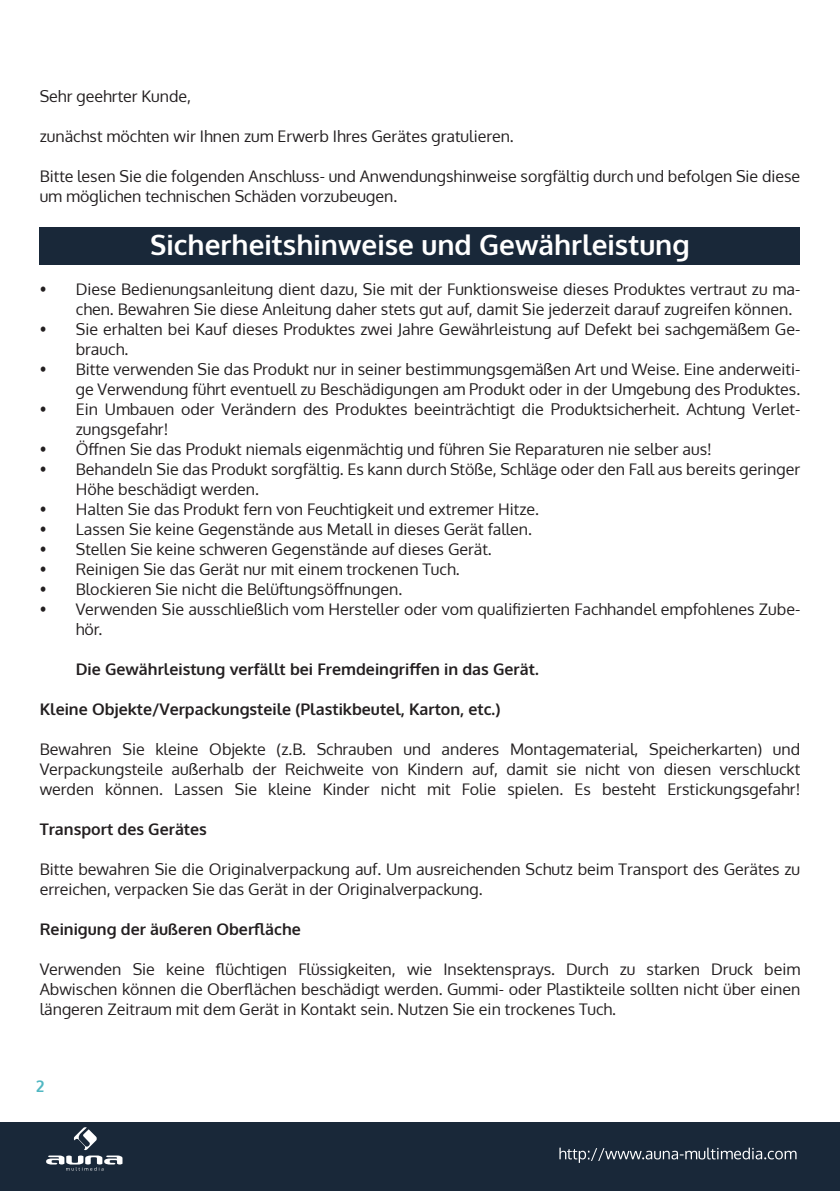
<style>
.page{position:relative;width:840px;height:1191px;background:#fff}
.page>*{position:absolute;margin:0;border:0;box-sizing:border-box;transform-origin:0 0}
.t1{font:700 28px "Oxygen";color:#fff}
.t2{font:16px/20px "Oxygen";color:#231f20}
.t3{font:700 16px "Oxygen";color:#231f20}
.t4{font:700 16px "Oxygen";color:#50b7c2}
</style>
<div class="page">
<div style="left:0;top:1123px;width:839px;height:68px;background:#192839"></div>
<svg style="left:559px;top:1147px;width:237px;height:15px"></svg>
<svg style="left:46px;top:1127px;width:76px;height:43px"></svg>
<div style="left:40px;top:227px;width:759px;height:37px;background:#192839"></div>
<p class="t2" style="left:40px;top:86px;width:153px">Sehr geehrter Kunde,</p>
<p class="t2" style="left:40px;top:126px;width:475px">zunächst möchten wir Ihnen zum Erwerb Ihres Gerätes gratulieren.</p>
<p class="t2" style="left:40px;top:166px;width:761px">Bitte lesen Sie die folgenden Anschluss- und Anwendungshinweise sorgfältig durch und befolgen Sie diese um möglichen technischen Schäden vorzubeugen.</p>
<h1 class="t1" style="left:150px;top:227px;width:541px">Sicherheitshinweise und Gewährleistung</h1>
<p class="t2" style="left:76px;top:279px;width:725px;text-indent:-36px">• Diese Bedienungsanleitung dient dazu, Sie mit der Funktionsweise dieses Produktes vertraut zu ma&shy;chen. Bewahren Sie diese Anleitung daher stets gut auf, damit Sie jederzeit darauf zugreifen können.</p>
<p class="t2" style="left:76px;top:319px;width:725px;text-indent:-36px">• Sie erhalten bei Kauf dieses Produktes zwei Jahre Gewährleistung auf Defekt bei sachgemäßem Ge&shy;brauch.</p>
<p class="t2" style="left:40px;top:359px;width:761px;text-align:right">• Bitte verwenden Sie das Produkt nur in seiner bestimmungsgemäßen Art und Weise. Eine anderweiti&shy;ge Verwendung führt eventuell zu Beschädigungen am Produkt oder in der Umgebung des Produktes.</p>
<p class="t2" style="left:76px;top:399px;width:725px;text-indent:-36px">• Ein Umbauen oder Verändern des Produktes beeinträchtigt die Produktsicherheit. Achtung Verlet&shy;zungsgefahr!</p>
<p class="t2" style="left:40px;top:439px;width:673px">• Öffnen Sie das Produkt niemals eigenmächtig und führen Sie Reparaturen nie selber aus!</p>
<p class="t2" style="left:76px;top:459px;width:725px;text-indent:-36px">• Behandeln Sie das Produkt sorgfältig. Es kann durch Stöße, Schläge oder den Fall aus bereits geringer<br>Höhe beschädigt werden.</p>
<p class="t2" style="left:40px;top:499px;width:500px">• Halten Sie das Produkt fern von Feuchtigkeit und extremer Hitze.</p>
<p class="t2" style="left:40px;top:519px;width:493px">• Lassen Sie keine Gegenstände aus Metall in dieses Gerät fallen.</p>
<p class="t2" style="left:40px;top:539px;width:453px">• Stellen Sie keine schweren Gegenstände auf dieses Gerät.</p>
<p class="t2" style="left:40px;top:559px;width:421px">• Reinigen Sie das Gerät nur mit einem trockenen Tuch.</p>
<p class="t2" style="left:40px;top:579px;width:364px">• Blockieren Sie nicht die Belüftungsöffnungen.</p>
<p class="t2" style="left:76px;top:599px;width:725px;text-indent:-36px">• Verwenden Sie ausschließlich vom Hersteller oder vom qualifizierten Fachhandel empfohlenes Zube&shy;hör.</p>
<p class="t3" style="left:76px;top:659px;width:464px">Die Gewährleistung verfällt bei Fremdeingriffen in das Gerät.</p>
<p class="t3" style="left:40px;top:699px;width:462px">Kleine Objekte/Verpackungsteile (Plastikbeutel, Karton, etc.)</p>
<p class="t2" style="left:40px;top:739px;width:761px;text-align:justify">Bewahren Sie kleine Objekte (z.B. Schrauben und anderes Montagematerial, Speicherkarten) und Verpackungsteile außerhalb der Reichweite von Kindern auf, damit sie nicht von diesen verschluckt werden können. Lassen Sie kleine Kinder nicht mit Folie spielen. Es besteht Erstickungsgefahr!</p>
<p class="t3" style="left:40px;top:819px;width:169px">Transport des Gerätes</p>
<p class="t2" style="left:40px;top:859px;width:761px">Bitte bewahren Sie die Originalverpackung auf. Um ausreichenden Schutz beim Transport des Gerätes zu erreichen, verpacken Sie das Gerät in der Originalverpackung.</p>
<p class="t3" style="left:40px;top:919px;width:262px">Reinigung der äußeren Oberfläche</p>
<p class="t2" style="left:40px;top:959px;width:761px;text-align:justify">Verwenden Sie keine flüchtigen Flüssigkeiten, wie Insektensprays. Durch zu starken Druck beim Abwischen können die Oberflächen beschädigt werden. Gummi- oder Plastikteile sollten nicht über einen längeren Zeitraum mit dem Gerät in Kontakt sein. Nutzen Sie ein trockenes Tuch.</p>
<p class="t4" style="left:36px;top:1076px;width:10px">2</p>
</div>
